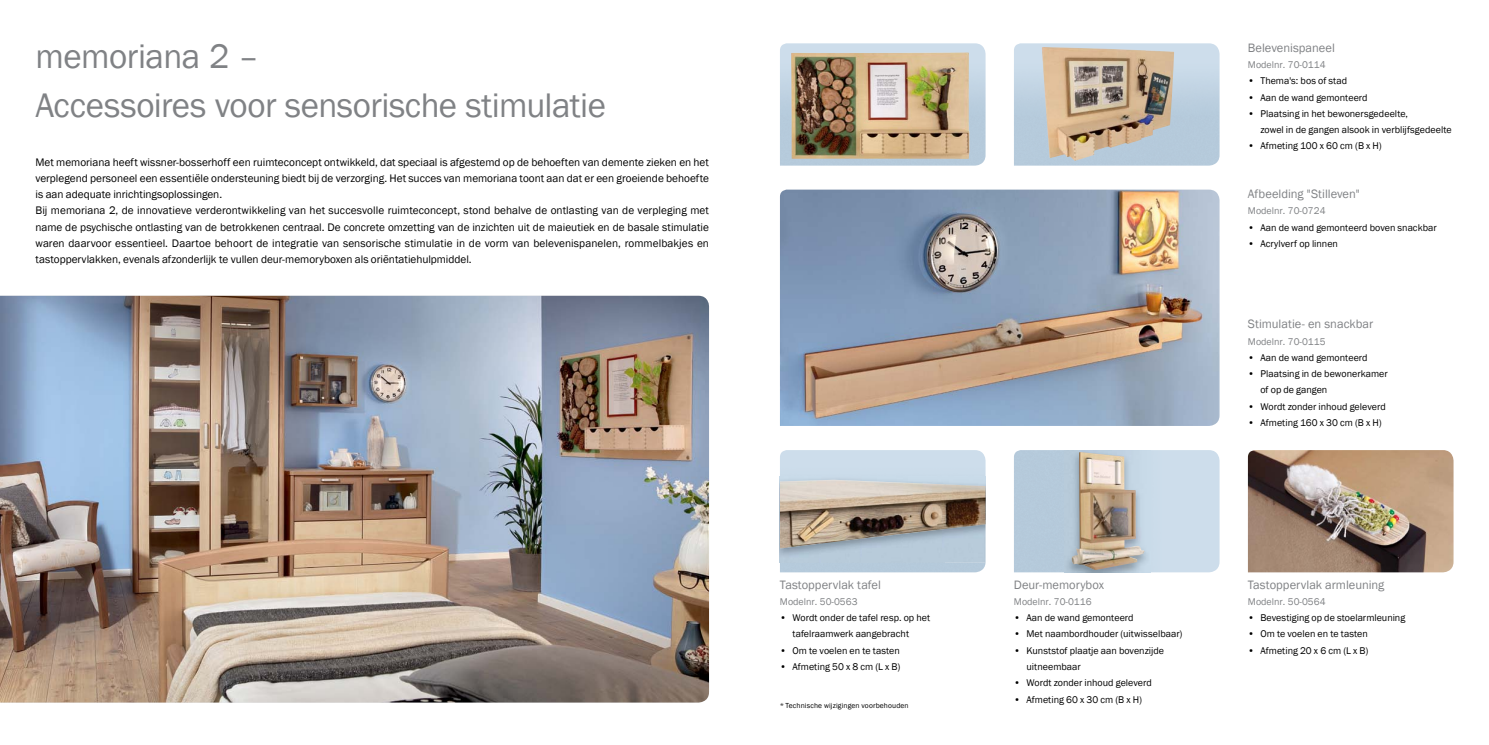
<style>
.page{position:relative;width:1489px;height:745px;background:#fff}
.page>*{position:absolute;margin:0;border:0;box-sizing:border-box;transform-origin:0 0}
.t1{font:35px/48.8px "Franklin Gothic";letter-spacing:-.015em;color:#808285}
.t2{font:12.5px "Franklin Gothic";color:#808285}
.t3{font:11.25px/16.2px "Franklin Gothic";color:#000}
.t4{font:10px/16.2px "Franklin Gothic";color:#000}
.t5{font:10px "Franklin Gothic";color:#808285}
.t6{font:7.5px "Franklin Gothic";letter-spacing:.015em;color:#000}
</style>
<div class="page">
<img style="left:0;top:295px;width:709px;height:407px">
<img style="left:780px;top:43px;width:205px;height:122px">
<img style="left:780px;top:189px;width:439px;height:236px">
<img style="left:1247px;top:450px;width:206px;height:122px">
<img style="left:791px;top:52px;width:178px;height:107px">
<img style="left:1041px;top:47px;width:132px;height:114px">
<img style="left:1071px;top:451px;width:73px;height:119px">
<svg style="left:780px;top:450px;width:206px;height:122px;background:#c6d7e6"></svg>
<img style="left:780px;top:476px;width:205px;height:86px">
<img style="left:780px;top:479px;width:205px;height:69px">
<h1 class="t1" style="left:35px;top:33px;width:572px">memoriana 2 –<br>Accessoires voor sensorische stimulatie</h1>
<p class="t3" style="left:35px;top:154px;width:675px">Met memoriana heeft wissner-bosserhoff een ruimteconcept ontwikkeld, dat speciaal is afgestemd op de behoeften van demente zieken en het verplegend personeel een essentiële ondersteuning biedt bij de verzorging. Het succes van memoriana toont aan dat er een groeiende behoefte is aan adequate inrichtingsoplossingen.<br>Bij memoriana 2, de innovatieve verderontwikkeling van het succesvolle ruimteconcept, stond behalve de ontlasting van de verpleging met name de psychische ontlasting van de betrokkenen centraal. De concrete omzetting van de inzichten uit de maieutiek en de basale stimulatie waren daarvoor essentieel. Daartoe behoort de integratie van sensorische stimulatie in de vorm van belevenispanelen, rommelbakjes en tastoppervlakken, evenals afzonderlijk te vullen deur-memoryboxen als oriëntatiehulpmiddel.</p>
<p class="t2" style="left:780px;top:576px;width:103px">Tastoppervlak tafel</p>
<p class="t5" style="left:780px;top:595px;width:79px">Modelnr. 50-0563</p>
<p class="t4" style="left:792px;top:609px;width:139px;text-indent:-12px">• Wordt onder de tafel resp. op het tafelraamwerk aangebracht</p>
<p class="t4" style="left:780px;top:642px;width:121px">• Om te voelen en te tasten</p>
<p class="t4" style="left:780px;top:658px;width:122px">• Afmeting 50 x 8 cm (L x B)</p>
<p class="t6" style="left:780px;top:700px;width:130px">*Technische wijzigingen voorbehouden</p>
<p class="t2" style="left:1013px;top:576px;width:92px">Deur-memorybox</p>
<p class="t5" style="left:1013px;top:595px;width:79px">Modelnr. 70-0116</p>
<p class="t4" style="left:1013px;top:609px;width:121px">• Aan de wand gemonteerd</p>
<p class="t4" style="left:1013px;top:625px;width:170px">• Met naambordhouder (uitwisselbaar)</p>
<p class="t4" style="left:1026px;top:642px;width:139px;text-indent:-12px">• Kunststof plaatje aan bovenzijde uitneembaar</p>
<p class="t4" style="left:1013px;top:674px;width:139px">• Wordt zonder inhoud geleverd</p>
<p class="t4" style="left:1013px;top:690px;width:130px">• Afmeting 60 x 30 cm (B x H)</p>
<p class="t2" style="left:1247px;top:40px;width:88px">Belevenispaneel</p>
<p class="t5" style="left:1247px;top:58px;width:79px">Modelnr. 70-0114</p>
<p class="t4" style="left:1247px;top:73px;width:101px">• Thema's: bos of stad</p>
<p class="t4" style="left:1247px;top:89px;width:121px">• Aan de wand gemonteerd</p>
<p class="t4" style="left:1260px;top:105px;width:193px;text-indent:-12px">• Plaatsing in het bewonersgedeelte,<br>zowel in de gangen alsook in verblijfsgedeelte</p>
<p class="t4" style="left:1247px;top:138px;width:135px">• Afmeting 100 x 60 cm (B x H)</p>
<p class="t2" style="left:1247px;top:186px;width:113px">Afbeelding "Stilleven"</p>
<p class="t5" style="left:1247px;top:205px;width:79px">Modelnr. 70-0724</p>
<p class="t4" style="left:1247px;top:219px;width:190px">• Aan de wand gemonteerd boven snackbar</p>
<p class="t4" style="left:1247px;top:235px;width:92px">• Acrylverf op linnen</p>
<p class="t2" style="left:1247px;top:316px;width:127px">Stimulatie- en snackbar</p>
<p class="t5" style="left:1247px;top:335px;width:79px">Modelnr. 70-0115</p>
<p class="t4" style="left:1247px;top:349px;width:121px">• Aan de wand gemonteerd</p>
<p class="t4" style="left:1260px;top:365px;width:129px;text-indent:-12px">• Plaatsing in de bewonerkamer of op de gangen</p>
<p class="t4" style="left:1247px;top:398px;width:139px">• Wordt zonder inhoud geleverd</p>
<p class="t4" style="left:1247px;top:414px;width:135px">• Afmeting 160 x 30 cm (B x H)</p>
<p class="t2" style="left:1247px;top:576px;width:138px">Tastoppervlak armleuning</p>
<p class="t5" style="left:1247px;top:595px;width:79px">Modelnr. 50-0564</p>
<p class="t4" style="left:1247px;top:609px;width:159px">• Bevestiging op de stoelarmleuning</p>
<p class="t4" style="left:1247px;top:625px;width:121px">• Om te voelen en te tasten</p>
<p class="t4" style="left:1247px;top:642px;width:122px">• Afmeting 20 x 6 cm (L x B)</p>
</div>
